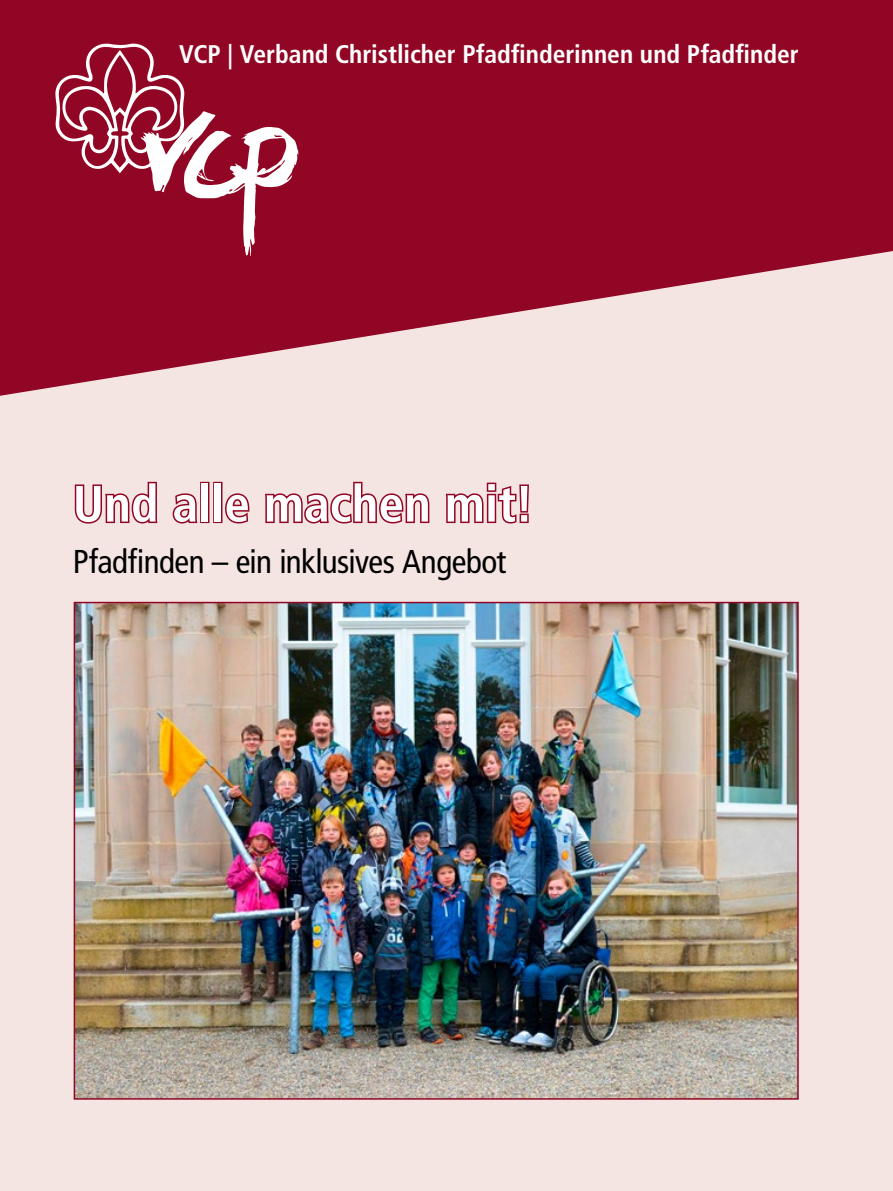
<style>
.page{position:relative;width:893px;height:1191px;background:#fff}
.page>*{position:absolute;margin:0;border:0;box-sizing:border-box;transform-origin:0 0}
.t1{font:700 condensed 51px "Frutiger LT Std";letter-spacing:.005em;color:#fff}
.t2{font:condensed 33px "Frutiger LT Std";letter-spacing:-.015em;color:#000}
.t3{font:700 condensed 25.5px "Frutiger LT Std";color:#fff}
</style>
<div class="page">
<div style="left:0;top:562px;width:893px;height:629px;background:#f4e5e3"></div>
<div style="left:25px;top:0;width:868px;height:235px;background:#910624"></div>
<svg style="left:55px;top:43px;width:243px;height:192px"></svg>
<svg style="left:0;top:235px;width:893px;height:327px;background:#d8a7ae"></svg>
<svg style="left:73px;top:480px;width:86px;height:45px;background:#cf939d"></svg>
<svg style="left:171px;top:492px;width:28px;height:33px"></svg>
<div style="left:200px;top:482px;width:9px;height:41px;border:3px solid #910624"></div>
<div style="left:213px;top:482px;width:9px;height:41px;border:3px solid #910624"></div>
<svg style="left:224px;top:492px;width:27px;height:33px"></svg>
<svg style="left:263px;top:480px;width:168px;height:45px;background:#d197a0"></svg>
<svg style="left:444px;top:481px;width:86px;height:44px;background:#cd8e98"></svg>
<img style="left:77px;top:605px;width:719px;height:491px">
<div style="left:74px;top:602px;width:725px;height:497px;border:2px solid #910624"></div>
<div style="left:0;top:0;width:25px;height:404px;background:#910624"></div>
<p class="t3" style="left:179px;top:39px;width:621px">VCP | Verband Christlicher Pfadfinderinnen und Pfadfinder</p>
<h1 class="t1" style="left:73px;top:473px;width:462px">Und alle machen mit!</h1>
<p class="t2" style="left:73px;top:542px;width:435px">Pfadfinden – ein inklusives Angebot</p>
</div>
